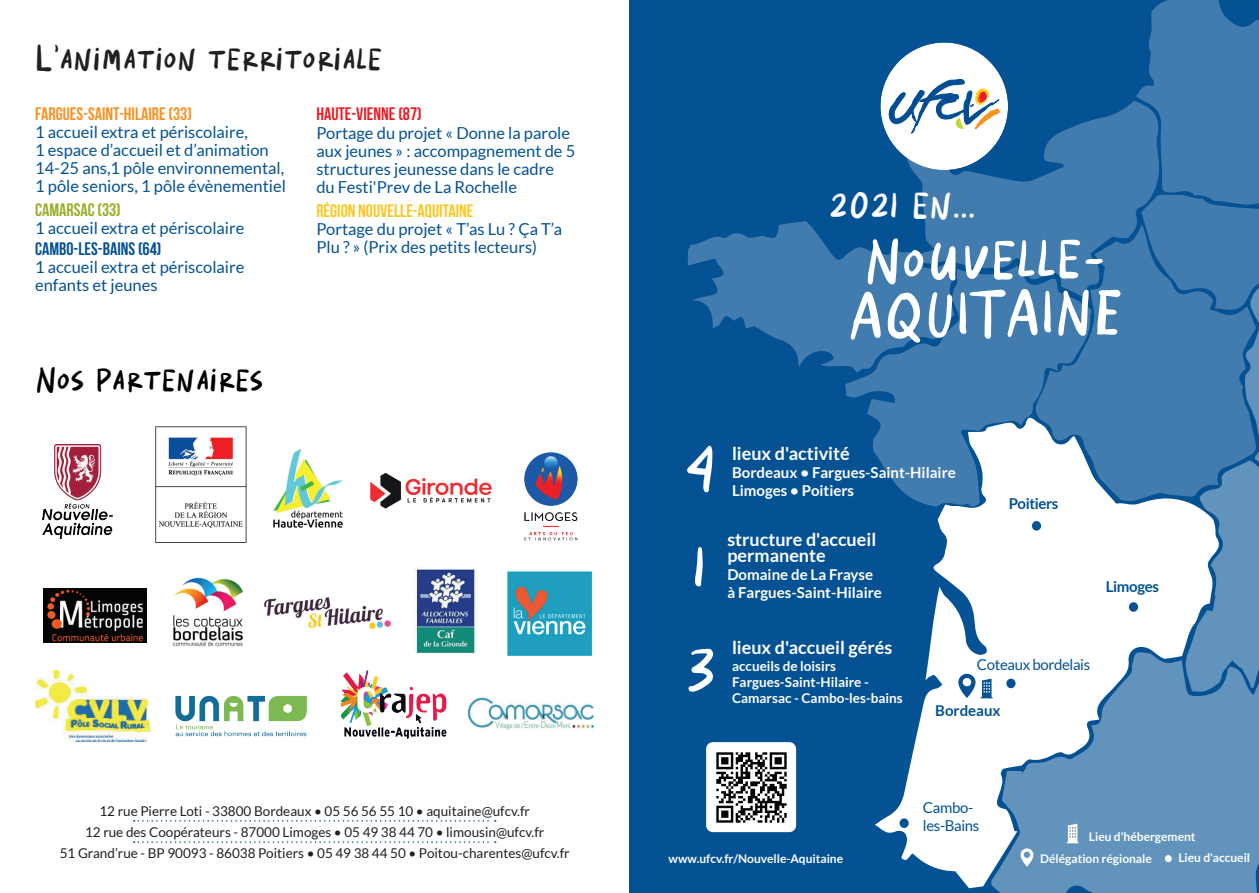
<style>
.page{position:relative;width:1259px;height:893px;background:#fff}
.page>*{position:absolute;margin:0;border:0;box-sizing:border-box;transform-origin:0 0}
.t1{font:72px "Boyrun";color:#fff}
.t2{font:66px/54.8px "Boyrun";color:#fff}
.t3{font:45px "Boyrun";color:#fff}
.t4{font:37.5px "Boyrun";color:#231f20}
.t5{font:37.5px "Boyrun";color:#000}
.t6{font:700 18px/16.5px "Lato";color:#fff}
.t7{font:700 18px "Bebas Neue";color:#f69323}
.t8{font:700 18px "Bebas Neue";color:#fac722}
.t9{font:700 18px "Bebas Neue";color:#045294}
.t10{font:700 18px "Bebas Neue";color:#eb1d27}
.t11{font:700 18px "Bebas Neue";color:#98af2b}
.t12{font:16.5px/18px "Lato";color:#045294}
.t13{font:700 15px/18px "Lato";color:#fff}
.t14{font:15px/18px "Lato";letter-spacing:-.025em;color:#045294}
.t15{font:700 15px "Lato";letter-spacing:-.025em;color:#045294}
.t16{font:700 15px "Lato";color:#045294}
.t17{font:13.5px/21px "Lato";color:#231f20;text-align:center}
.t18{font:700 13.5px/16.2px "Lato";color:#fff}
.t19{font:700 12px "Lato";color:#fff}
</style>
<div class="page">
<div style="left:629px;top:0;width:630px;height:893px;background:#045294"></div>
<div style="left:880px;top:43px;width:128px;height:127px;background:#fff;border-radius:50%"></div>
<svg style="left:888px;top:79px;width:112px;height:69px"></svg>
<svg style="left:875px;top:501px;width:261px;height:387px;fill:#fff"></svg>
<svg style="left:991px;top:651px;width:268px;height:242px;background:#87accc"></svg>
<div style="left:1093px;top:300px;width:43px;height:201px;background:#427cae"></div>
<svg style="left:845px;top:300px;width:248px;height:208px;background:#5d8fba"></svg>
<svg style="left:904px;top:101px;width:232px;height:199px;fill:#427cae"></svg>
<svg style="left:687px;top:221px;width:268px;height:152px"></svg>
<svg style="left:1136px;top:0;width:123px;height:743px;background:#5a8db8"></svg>
<svg style="left:134px;top:820px;width:362px;height:2px"></svg>
<div style="left:1006px;top:679px;width:9px;height:9px;background:#045294;border-radius:50%"></div>
<svg style="left:958px;top:673px;width:34px;height:25px"></svg>
<img style="left:370px;top:472px;width:122px;height:37px">
<img style="left:414px;top:568px;width:62px;height:86px">
<img style="left:172px;top:577px;width:72px;height:70px">
<img style="left:43px;top:444px;width:69px;height:95px">
<img style="left:265px;top:597px;width:126px;height:31px">
<img style="left:35px;top:670px;width:115px;height:72px">
<img style="left:44px;top:589px;width:102px;height:54px">
<img style="left:273px;top:448px;width:70px;height:80px">
<img style="left:524px;top:452px;width:54px;height:89px">
<img style="left:706px;top:742px;width:90px;height:90px">
<svg style="left:134px;top:841px;width:362px;height:2px"></svg>
<div style="left:1129px;top:602px;width:9px;height:10px;background:#045294;border-radius:50%"></div>
<div style="left:1032px;top:521px;width:9px;height:10px;background:#045294;border-radius:50%"></div>
<div style="left:899px;top:818px;width:9px;height:10px;background:#045294;border-radius:50%"></div>
<div style="left:1165px;top:855px;width:6px;height:7px;background:#fff;border-radius:50%"></div>
<svg style="left:1020px;top:848px;width:13px;height:19px"></svg>
<img style="left:342px;top:670px;width:104px;height:68px">
<img style="left:467px;top:697px;width:127px;height:34px">
<img style="left:155px;top:426px;width:92px;height:117px">
<img style="left:175px;top:695px;width:132px;height:42px">
<svg style="left:1066px;top:824px;width:12px;height:19px"></svg>
<img style="left:507px;top:571px;width:84px;height:85px">
<h3 class="t4" style="left:35px;top:39px;width:348px">L'animation territoriale</h3>
<p class="t7" style="left:35px;top:104px;width:158px">FARGUES-SAINT-HILAIRE (33)</p>
<p class="t12" style="left:35px;top:123px;width:252px">1 accueil extra et périscolaire,<br>1 espace d’accueil et d’animation 14-25 ans,1 pôle environnemental, 1 pôle seniors, 1 pôle évènementiel</p>
<p class="t11" style="left:35px;top:200px;width:87px">CAMARSAC (33)</p>
<p class="t12" style="left:35px;top:219px;width:211px">1 accueil extra et périscolaire</p>
<p class="t9" style="left:35px;top:239px;width:128px">CAMBO-LES-BAINS (64)</p>
<p class="t12" style="left:35px;top:258px;width:211px">1 accueil extra et périscolaire enfants et jeunes</p>
<h3 class="t5" style="left:35px;top:359px;width:230px">Nos partenaires</h3>
<p class="t10" style="left:316px;top:104px;width:107px">HAUTE-VIENNE (87)</p>
<p class="t12" style="left:316px;top:124px;width:260px">Portage du projet « Donne la parole aux jeunes » : accompagnement de 5 structures jeunesse dans le cadre du Festi'Prev de La Rochelle</p>
<p class="t8" style="left:316px;top:201px;width:159px">RÉGION NOUVELLE-AQUITAINE</p>
<p class="t12" style="left:316px;top:220px;width:247px">Portage du projet « T’as Lu ? Ça T’a<br>Plu ? » (Prix des petits lecteurs)</p>
<p class="t17" style="left:60px;top:800px;width:511px">12 rue Pierre Loti - 33800 Bordeaux • 05 56 56 55 10 • aquitaine@ufcv.fr<br>12 rue des Coopérateurs - 87000 Limoges • 05 49 38 44 70 • limousin@ufcv.fr<br>51 Grand’rue - BP 90093 - 86038 Poitiers • 05 49 38 44 50 • Poitou-charentes@ufcv.fr</p>
<h3 class="t3" style="left:828px;top:181px;width:149px">2021 en...</h3>
<h2 class="t2" style="left:848px;top:234px;width:274px;rotate:-1deg">Nouvelle-<br>AQUITAINE</h2>
<h1 class="t1" style="left:687px;top:429px;width:32px">4</h1>
<p class="t6" style="left:732px;top:445px;width:119px">lieux d'activité</p>
<p class="t13" style="left:732px;top:464px;width:225px">Bordeaux • Fargues-Saint-Hilaire<br>Limoges • Poitiers</p>
<h1 class="t1" style="left:692px;top:527px;width:16px">1</h1>
<p class="t6" style="left:727px;top:530px;width:150px">structure d'accueil permanente</p>
<p class="t13" style="left:727px;top:565px;width:156px">Domaine de La Frayse à Fargues-Saint-Hilaire</p>
<p class="t15" style="left:1009px;top:495px;width:51px">Poitiers</p>
<h1 class="t1" style="left:687px;top:630px;width:31px">3</h1>
<p class="t6" style="left:732px;top:639px;width:162px">lieux d'accueil gérés</p>
<p class="t18" style="left:732px;top:657px;width:172px">accueils de loisirs<br>Fargues-Saint-Hilaire -<br>Camarsac - Cambo-les-bains</p>
<p class="t14" style="left:977px;top:655px;width:115px">Coteaux bordelais</p>
<p class="t16" style="left:935px;top:702px;width:67px">Bordeaux</p>
<p class="t15" style="left:1106px;top:578px;width:55px">Limoges</p>
<p class="t19" style="left:668px;top:851px;width:176px">www.ufcv.fr/Nouvelle-Aquitaine</p>
<p class="t14" style="left:923px;top:798px;width:58px">Cambo&shy;les-Bains</p>
<p class="t19" style="left:1089px;top:830px;width:108px">Lieu d'hébergement</p>
<p class="t19" style="left:1040px;top:852px;width:113px">Délégation régionale</p>
<p class="t19" style="left:1178px;top:851px;width:73px">Lieu d'accueil</p>
</div>
